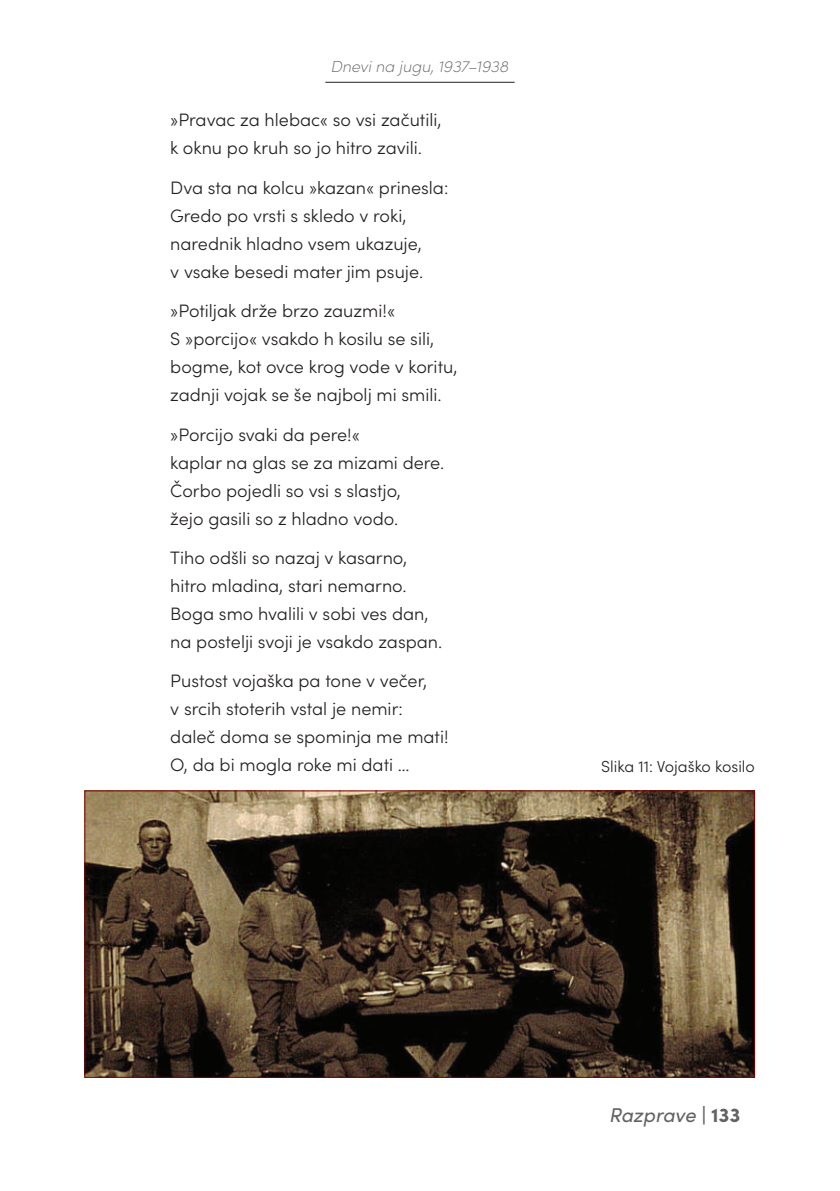
<style>
.page{position:relative;width:840px;height:1191px;background:#fff}
.page>*{position:absolute;margin:0;border:0;box-sizing:border-box;transform-origin:0 0}
.t1{font:italic 20px "Sofia Pro";color:#636366}
.t2{font:300 18px/28px "Sofia Pro";color:#231f20}
.t3{font:italic 200 16px "Sofia Pro";color:#636366}
.t4{font:300 16px "Sofia Pro";color:#231f20}
.s1{font-weight:700;font-style:normal}
</style>
<div class="page">
<hr style="left:325px;top:82px;width:189px;height:1px;background:#231f20">
<img style="left:87px;top:792px;width:665px;height:283px">
<p class="t3" style="left:331px;top:55px;width:179px">Dnevi na jugu, 1937–1938</p>
<p class="t2" style="left:170px;top:105px;width:272px">»Pravac za hlebac« so vsi začutili, k oknu po kruh so jo hitro zavili.</p>
<p class="t2" style="left:170px;top:172px;width:279px">Dva sta na kolcu »kazan« prinesla:<br>Gredo po vrsti s skledo v roki, narednik hladno vsem ukazuje,<br>v vsake besedi mater jim psuje.</p>
<p class="t2" style="left:170px;top:296px;width:288px">»Potiljak drže brzo zauzmi!«<br>S »porcijo« vsakdo h kosilu se sili, bogme, kot ovce krog vode v koritu, zadnji vojak se še najbolj mi smili.</p>
<p class="t2" style="left:170px;top:419px;width:275px">»Porcijo svaki da pere!«<br>kaplar na glas se za mizami dere.<br>Čorbo pojedli so vsi s slastjo,<br>žejo gasili so z hladno vodo.</p>
<p class="t2" style="left:170px;top:542px;width:273px">Tiho odšli so nazaj v kasarno, hitro mladina, stari nemarno.<br>Boga smo hvalili v sobi ves dan, na postelji svoji je vsakdo zaspan.</p>
<p class="t2" style="left:170px;top:666px;width:280px">Pustost vojaška pa tone v večer,<br>v srcih stoterih vstal je nemir: daleč doma se spominja me mati!<br>O, da bi mogla roke mi dati …</p>
<p class="t4" style="left:601px;top:754px;width:155px">Slika 11: Vojaško kosilo</p>
<p class="t1" style="left:609px;top:1100px;width:132px">Razprave <span class="s1">| 133</span></p>
</div>
